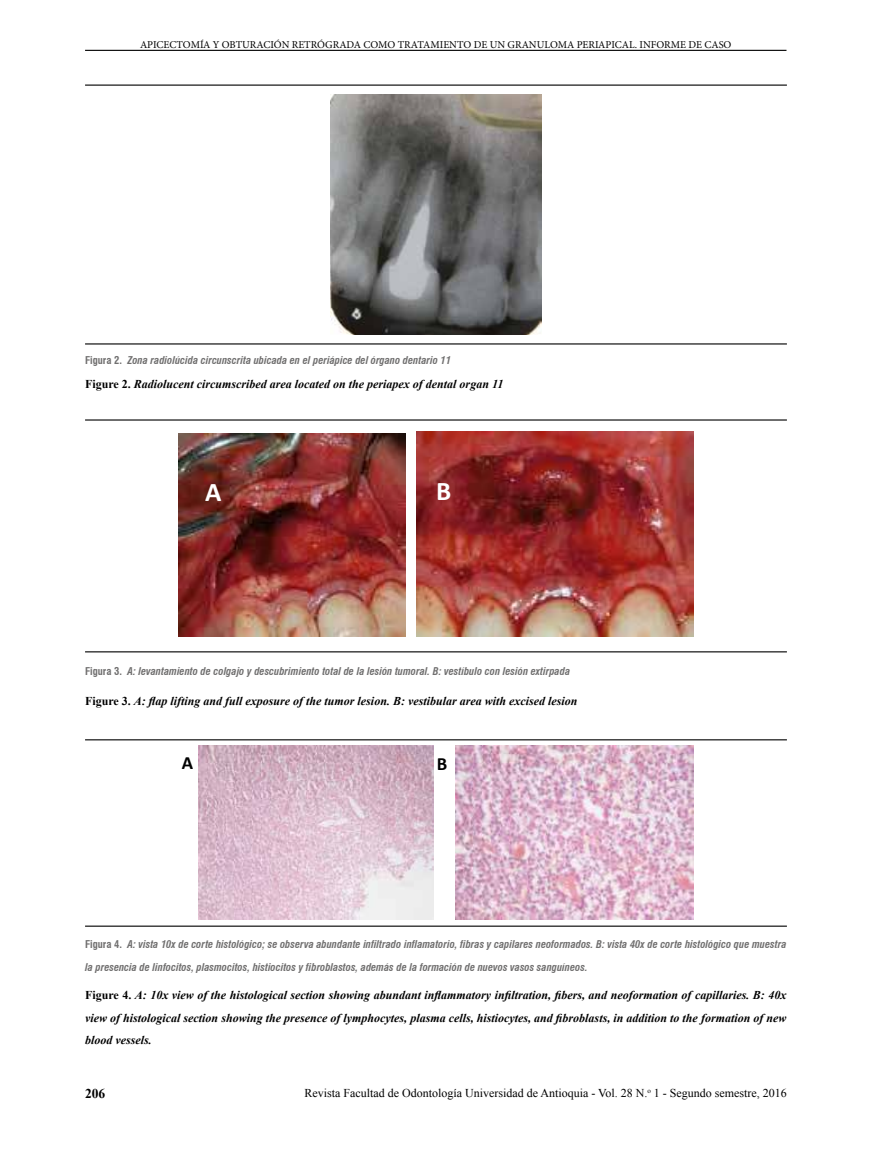
<style>
.page{position:relative;width:872px;height:1149px;background:#fff}
.page>*{position:absolute;margin:0;border:0;box-sizing:border-box;transform-origin:0 0}
.t1{font:700 27px "Calibri";color:#fff}
.t2{font:700 18.75px "Calibri";color:#000}
.t3{font:700 13.5px "Times New Roman";color:#000}
.t4{font:italic 700 12px/22.5px "Times New Roman";color:#000;text-align:justify}
.t5{font:12px "Times New Roman";color:#000}
.t6{font:italic 700 condensed 10.5px/22.5px "Swiss 721 BT";color:#706f6f}
.t7{font:10.5px "Minion Pro";color:#000}
.s1{font-style:normal}
</style>
<div class="page">
<hr style="left:85px;top:50px;width:701px;height:1px;background:#000">
<img style="left:330px;top:95px;width:212px;height:239px">
<img style="left:178px;top:433px;width:228px;height:203px">
<img style="left:417px;top:431px;width:276px;height:205px">
<img style="left:199px;top:745px;width:235px;height:173px">
<img style="left:455px;top:745px;width:238px;height:174px">
<hr style="left:85px;top:84px;width:702px;height:2px;background:#000">
<hr style="left:85px;top:343px;width:702px;height:1px;background:#000">
<hr style="left:85px;top:419px;width:702px;height:1px;background:#000">
<hr style="left:85px;top:651px;width:702px;height:1px;background:#000">
<hr style="left:85px;top:739px;width:702px;height:1px;background:#000">
<hr style="left:85px;top:925px;width:702px;height:1px;background:#000">
<p class="t7" style="left:140px;top:37px;width:593px">APICECTOMÍA Y OBTURACIÓN RETRÓGRADA COMO TRATAMIENTO DE UN GRANULOMA PERIAPICAL. INFORME DE CASO</p>
<p class="t6" style="left:85px;top:349px;width:367px"><span class="s1">Figura 2.</span> Zona radiolúcida circunscrita ubicada en el periápice del órgano dentario 11</p>
<p class="t4" style="left:85px;top:372px;width:420px"><span class="s1">Figure 2.</span> Radiolucent circumscribed area located on the periapex of dental organ 11</p>
<h1 class="t1" style="left:205px;top:475px;width:18px">A</h1>
<h1 class="t1" style="left:436px;top:474px;width:17px">B</h1>
<p class="t6" style="left:85px;top:659px;width:486px"><span class="s1">Figura 3.</span> A: levantamiento de colgajo y descubrimiento total de la lesión tumoral. B: vestíbulo con lesión extirpada</p>
<p class="t4" style="left:85px;top:689px;width:494px"><span class="s1">Figure 3.</span> A: flap lifting and full exposure of the tumor lesion. B: vestibular area with excised lesion</p>
<h2 class="t2" style="left:182px;top:750px;width:13px">A</h2>
<h2 class="t2" style="left:436px;top:751px;width:12px">B</h2>
<p class="t6" style="left:85px;top:933px;width:703px"><span class="s1">Figura 4.</span> A: vista 10x de corte histológico; se observa abundante infiltrado inflamatorio, fibras y capilares neoformados. B: vista 40x de corte histológico que muestra la presencia de linfocitos, plasmocitos, histiocitos y fibroblastos, además de la formación de nuevos vasos sanguíneos.</p>
<p class="t4" style="left:85px;top:983px;width:703px"><span class="s1">Figure 4.</span> A: 10x view of the histological section showing abundant inflammatory infiltration, fibers, and neoformation of capillaries. B: 40x view of histological section showing the presence of lymphocytes, plasma cells, histiocytes, and fibroblasts, in addition to the formation of new blood vessels.</p>
<p class="t3" style="left:85px;top:1083px;width:22px">206</p>
<p class="t5" style="left:304px;top:1084px;width:484px">Revista Facultad de Odontología Universidad de Antioquia - Vol. 28 N.<sup>o</sup> 1 - Segundo semestre, 2016</p>
</div>
